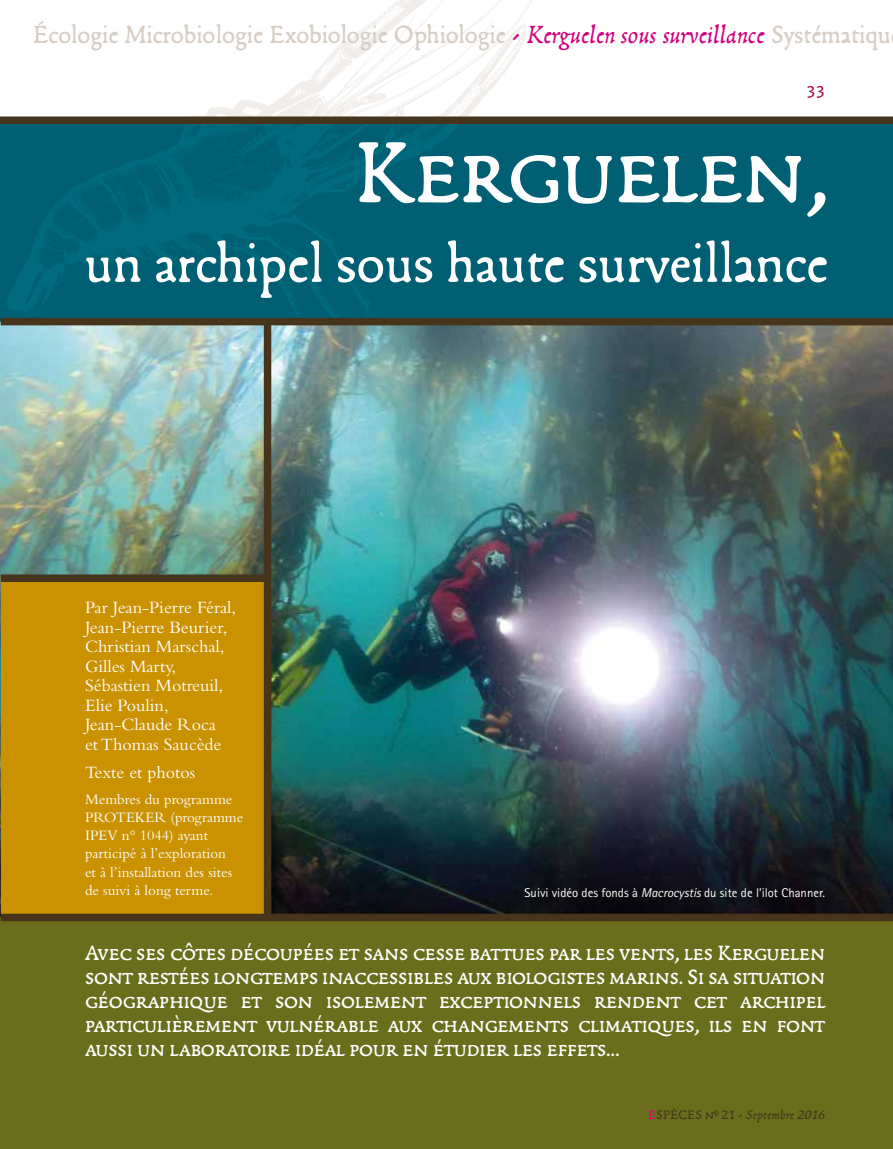
<style>
.page{position:relative;width:893px;height:1149px;background:#fff}
.page>*{position:absolute;margin:0;border:0;box-sizing:border-box;transform-origin:0 0}
.t1{font:94.5px "Francesco";letter-spacing:.01em;color:#fff}
.t2{font:59.25px "Francesco";color:#fff}
.t3{font:27px "Francesco";color:#d7cec5}
.t4{font:22.5px/24px "Francesco";color:#fff;text-align:justify}
.t5{font:18px/19.5px "Bembo Std";color:#fff}
.t6{font:18px "Francesco";color:#aa0b3c}
.t7{font:15px/18px "Bembo Std";color:#fff}
.t8{font:italic 13.5px "Francesco";letter-spacing:.01em;color:#47341c}
.t9{font:12.75px "Rotis Sans Serif";color:#fff}
.s1{color:#d4007f}
.s2{font-style:italic;color:#d4007f}
.s3{font-style:italic}
.s4{font-style:normal;color:#e6007d}
.s5{font-style:normal}
</style>
<div class="page">
<img style="left:1px;top:325px;width:892px;height:588px">
<div style="left:1px;top:578px;width:267px;height:342px;background:#ca9200"></div>
<div style="left:264px;top:321px;width:7px;height:827px;background:#47341c"></div>
<div style="left:1px;top:917px;width:892px;height:231px;background:#686e1b"></div>
<div style="left:1px;top:120px;width:892px;height:201px;background:#005f72"></div>
<img style="left:1px;top:0;width:559px;height:318px">
<div style="left:0;top:116px;width:893px;height:8px;background:#47341c"></div>
<div style="left:1px;top:318px;width:892px;height:7px;background:#47341c"></div>
<div style="left:1px;top:574px;width:267px;height:8px;background:#47341c"></div>
<div style="left:1px;top:913px;width:892px;height:7px;background:#47341c"></div>
<p class="t3" style="left:33px;top:16px;width:859px">Écologie Microbiologie Exobiologie Ophiologie <span class="s1">-</span> <span class="s2">Kerguelen sous surveillance</span> Systématiqu</p>
<p class="t6" style="left:806px;top:77px;width:20px">33</p>
<h1 class="t1" style="left:354px;top:109px;width:481px">Kerguelen,</h1>
<h2 class="t2" style="left:85px;top:223px;width:745px">un archipel sous haute surveillance</h2>
<p class="t5" style="left:85px;top:597px;width:153px">Par Jean-Pierre Féral,<br>Jean-Pierre Beurier,<br>Christian Marschal,<br>Gilles Marty,<br>Sébastien Motreuil,<br>Elie Poulin,<br>Jean-Claude Roca<br>et Thomas Saucède</p>
<p class="t5" style="left:85px;top:762px;width:112px">Texte et photos</p>
<p class="t7" style="left:85px;top:790px;width:160px">Membres du programme<br>PROTEKER (programme<br>IPEV n° 1044) ayant participé à l’exploration<br>et à l’installation des sites de suivi à long terme.</p>
<p class="t9" style="left:524px;top:884px;width:302px">Suivi vidéo des fonds à <span class="s3">Macrocystis</span> du site de l’ilot Channer.</p>
<p class="t4" style="left:85px;top:939px;width:741px">Avec ses côtes découpées et sans cesse battues par les vents, les Kerguelen sont restées longtemps inaccessibles aux biologistes marins. Si sa situation géographique et son isolement exceptionnels rendent cet archipel particulièrement vulnérable aux changements climatiques, ils en font aussi un laboratoire idéal pour en étudier les effets…</p>
<p class="t8" style="left:648px;top:1103px;width:179px"><span class="s4">E</span><span class="s5">SPÈCES № 21 -</span> Septembre 2016</p>
</div>
